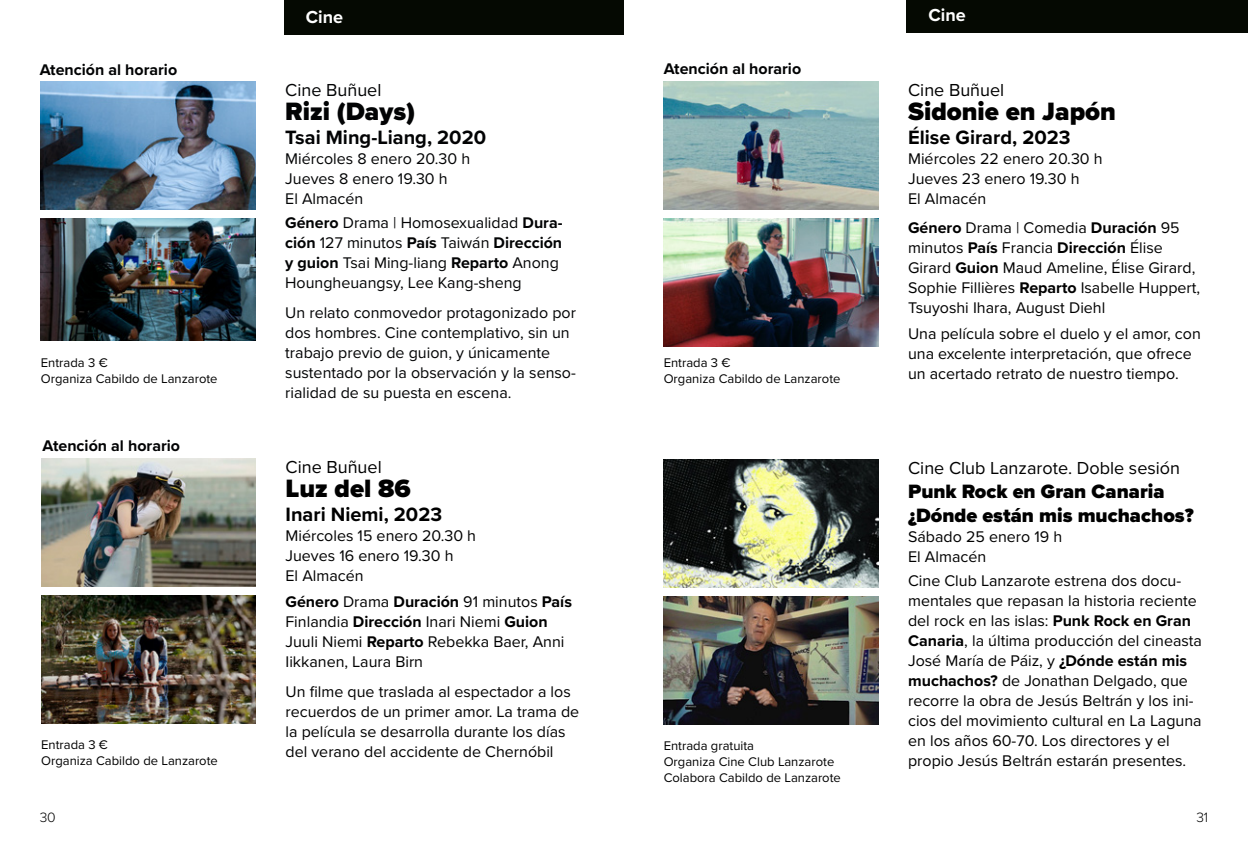
<style>
.page{position:relative;width:1248px;height:851px;background:#fff}
.page>*{position:absolute;margin:0;border:0;box-sizing:border-box;transform-origin:0 0}
.t1{font:900 26px "Proxima Nova";color:#000}
.t2{font:900 26px "Proxima Nova";color:#020304}
.t3{font:900 20px/24px "Proxima Nova";color:#000}
.t4{font:700 20px "Proxima Nova";color:#000}
.t5{font:700 20px "Proxima Nova";color:#020304}
.t6{font:18px "Proxima Nova";color:#000}
.t7{font:18px "Proxima Nova";color:#020304}
.t8{font:700 18px "Proxima Nova";color:#fff}
.t9{font:16px/20px "Proxima Nova";color:#000}
.t10{font:16px/20px "Proxima Nova";color:#020304}
.t11{font:700 16px "Proxima Nova";color:#020304}
.t12{font:300 14px "Proxima Nova";color:#000}
.t13{font:13px/16px "Proxima Nova";color:#000}
.s1{font-weight:700}
</style>
<div class="page">
<div style="left:284px;top:0;width:340px;height:34px;background:#050902"></div>
<img style="left:41px;top:458px;width:215px;height:128px">
<img style="left:41px;top:595px;width:215px;height:128px">
<img style="left:41px;top:82px;width:214px;height:128px">
<img style="left:41px;top:218px;width:214px;height:123px">
<div style="left:906px;top:0;width:341px;height:33px;background:#050902"></div>
<img style="left:663px;top:81px;width:215px;height:128px">
<img style="left:663px;top:218px;width:215px;height:128px">
<img style="left:663px;top:459px;width:215px;height:128px">
<img style="left:663px;top:596px;width:215px;height:128px">
<p class="t8" style="left:306px;top:3px;width:39px">Cine</p>
<p class="t8" style="left:928px;top:2px;width:39px">Cine</p>
<p class="t11" style="left:40px;top:58px;width:139px">Atención al horario</p>
<p class="t11" style="left:663px;top:57px;width:139px">Atención al horario</p>
<p class="t13" style="left:41px;top:354px;width:178px">Entrada 3 €<br>Organiza Cabildo de Lanzarote</p>
<p class="t7" style="left:285px;top:76px;width:98px">Cine Buñuel</p>
<h1 class="t2" style="left:285px;top:92px;width:131px">Rizi (Days)</h1>
<p class="t5" style="left:285px;top:122px;width:202px">Tsai Ming-Liang, 2020</p>
<p class="t10" style="left:285px;top:148px;width:186px">Miércoles 8 enero 20.30 h<br>Jueves 8 enero 19.30 h<br>El Almacén</p>
<p class="t10" style="left:285px;top:212px;width:279px"><span class="s1">Género</span> Drama | Homosexualidad <span class="s1">Dura&shy;ción</span> 127 minutos <span class="s1">País</span> Taiwán <span class="s1">Dirección y guion</span> Tsai Ming-liang <span class="s1">Reparto</span> Anong Houngheuangsy, Lee Kang-sheng</p>
<p class="t10" style="left:285px;top:301px;width:292px">Un relato conmovedor protagonizado por dos hombres. Cine contemplativo, sin un trabajo previo de guion, y únicamente sustentado por la observación y la senso&shy;rialidad de su puesta en escena.</p>
<p class="t13" style="left:663px;top:353px;width:178px">Entrada 3 €<br>Organiza Cabildo de Lanzarote</p>
<p class="t6" style="left:908px;top:76px;width:98px">Cine Buñuel</p>
<h1 class="t1" style="left:908px;top:92px;width:209px">Sidonie en Japón</h1>
<p class="t4" style="left:908px;top:122px;width:164px">Élise Girard, 2023</p>
<p class="t9" style="left:908px;top:148px;width:196px">Miércoles 22 enero 20.30 h<br>Jueves 23 enero 19.30 h<br>El Almacén</p>
<p class="t9" style="left:908px;top:217px;width:293px"><span class="s1">Género</span> Drama | Comedia <span class="s1">Duración</span> 95 minutos <span class="s1">País</span> Francia <span class="s1">Dirección</span> Élise Girard <span class="s1">Guion</span> Maud Ameline, Élise Girard, Sophie Fillières <span class="s1">Reparto</span> Isabelle Huppert, Tsuyoshi Ihara, August Diehl</p>
<p class="t9" style="left:908px;top:323px;width:294px">Una película sobre el duelo y el amor, con una excelente interpretación, que ofrece un acertado retrato de nuestro tiempo.</p>
<p class="t11" style="left:43px;top:433px;width:139px">Atención al horario</p>
<p class="t13" style="left:41px;top:736px;width:178px">Entrada 3 €<br>Organiza Cabildo de Lanzarote</p>
<p class="t6" style="left:285px;top:453px;width:98px">Cine Buñuel</p>
<h1 class="t1" style="left:285px;top:469px;width:127px">Luz del 86</h1>
<p class="t4" style="left:285px;top:499px;width:158px">Inari Niemi, 2023</p>
<p class="t9" style="left:285px;top:525px;width:192px">Miércoles 15 enero 20.30 h<br>Jueves 16 enero 19.30 h<br>El Almacén</p>
<p class="t9" style="left:285px;top:591px;width:288px"><span class="s1">Género</span> Drama <span class="s1">Duración</span> 91 minutos <span class="s1">País </span>Finlandia <span class="s1">Dirección</span> Inari Niemi <span class="s1">Guion </span>Juuli Niemi <span class="s1">Reparto</span> Rebekka Baer, Anni Iikkanen, Laura Birn</p>
<p class="t9" style="left:285px;top:680px;width:295px">Un filme que traslada al espectador a los recuerdos de un primer amor. La trama de la película se desarrolla durante los días del verano del accidente de Chernóbil</p>
<p class="t13" style="left:663px;top:736px;width:179px">Entrada gratuita<br>Organiza Cine Club Lanzarote<br>Colabora Cabildo de Lanzarote</p>
<p class="t6" style="left:908px;top:454px;width:273px">Cine Club Lanzarote. Doble sesión</p>
<p class="t3" style="left:908px;top:479px;width:287px">Punk Rock en Gran Canaria ¿Dónde están mis muchachos?</p>
<p class="t9" style="left:908px;top:525px;width:156px">Sábado 25 enero 19 h<br>El Almacén</p>
<p class="t9" style="left:908px;top:569px;width:295px">Cine Club Lanzarote estrena dos docu&shy;mentales que repasan la historia reciente del rock en las islas: <span class="s1">Punk Rock en Gran Canaria</span>, la última producción del cineasta José María de Páiz, y <span class="s1">¿Dónde están mis muchachos?</span> de Jonathan Delgado, que recorre la obra de Jesús Beltrán y los ini&shy;cios del movimiento cultural en La Laguna en los años 60-70. Los directores y el propio Jesús Beltrán estarán presentes.</p>
<p class="t12" style="left:40px;top:807px;width:18px">30</p>
<p class="t12" style="left:1196px;top:807px;width:13px">31</p>
</div>
